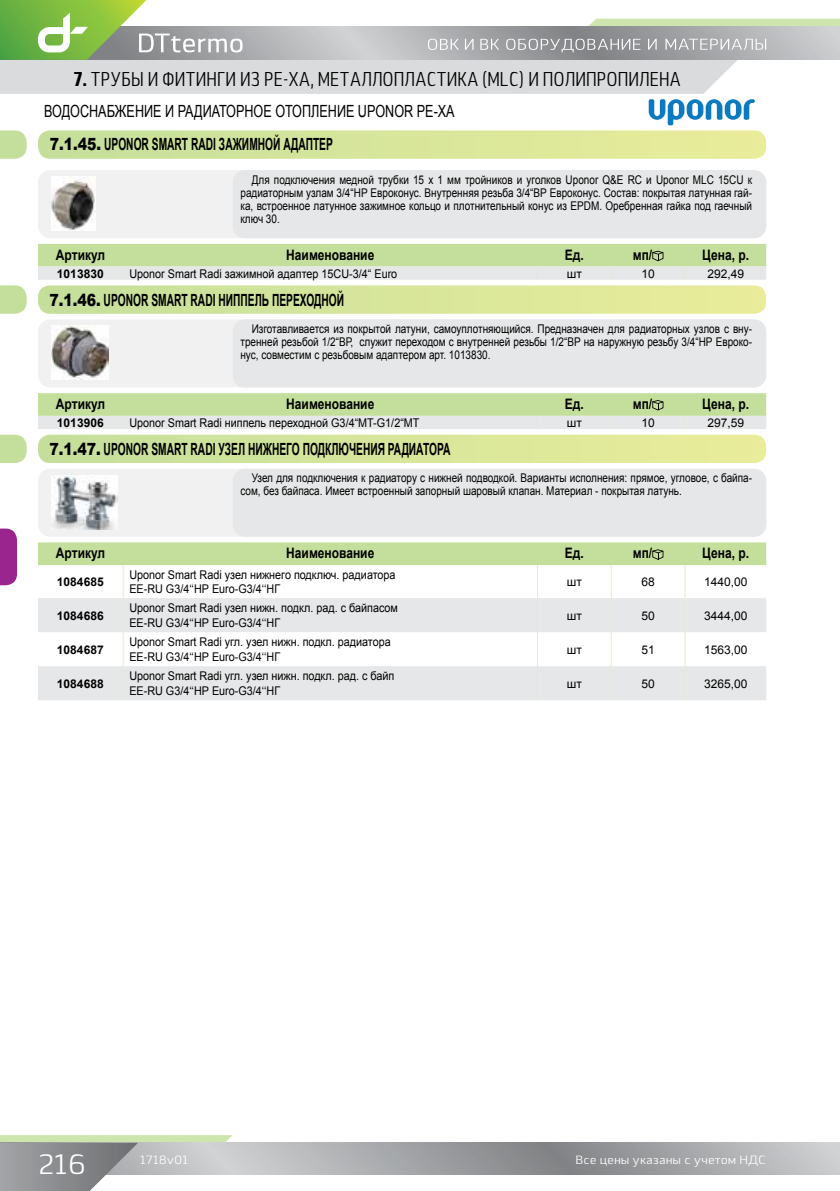
<style>
.page{position:relative;width:840px;height:1191px;background:#fff}
.page>*{position:absolute;margin:0;border:0;box-sizing:border-box;transform-origin:0 0}
.t1{font:28px "Lytiga Pro";color:#fff}
.t2{font:20px "Lytiga Pro Condensed";color:#000;scale:.86 1}
.t3{font:700 16.8px "Arial";color:#000;scale:.61 1}
.t4{font:16.8px/33.6px "Arial";color:#000;scale:.75 1}
.t5{font:700 14.4px "Arial";color:#000;scale:.83 1}
.t6{font:12px/13px "Arial";color:#000;text-align:justify;scale:.83 1}
.t7{font:12px/14.4px "Arial";color:#000;scale:.9 1}
.t8{font:12px "Arial";color:#000}
.t9{font:700 12px "Arial";color:#000}
.t10{font:12px "Lytiga Pro";color:#fff}
.s1{font-weight:900}
.s2{font-weight:700}
</style>
<div class="page">
<svg style="left:232px;top:1142px;width:607px;height:32px;background:#a6a8aa"></svg>
<svg style="left:0;top:1135px;width:232px;height:56px"></svg>
<svg style="left:0;top:528px;width:17px;height:57px"></svg>
<svg style="left:0;top:0;width:839px;height:159px"></svg>
<svg style="left:38px;top:244px;width:727px;height:70px;background:#d7e5b2"></svg>
<svg style="left:0;top:285px;width:27px;height:29px"></svg>
<div style="left:38px;top:170px;width:727px;height:68px;background:#f1f1f2"></div>
<div style="left:232px;top:170px;width:533px;height:68px;background:#e6e7e8"></div>
<svg style="left:38px;top:393px;width:727px;height:36px;background:#d0e1b7"></svg>
<svg style="left:38px;top:435px;width:727px;height:28px;background:#d7e69a"></svg>
<svg style="left:0;top:435px;width:27px;height:28px"></svg>
<svg style="left:38px;top:598px;width:727px;height:102px;fill:#e6e7e8"></svg>
<hr style="left:123px;top:565px;width:1px;height:33px;background:#e0eecb">
<hr style="left:610px;top:565px;width:1px;height:33px;background:#e0eecb">
<hr style="left:123px;top:598px;width:1px;height:34px;background:#e0eecb">
<hr style="left:610px;top:598px;width:1px;height:34px;background:#e0eecb">
<hr style="left:123px;top:632px;width:1px;height:34px;background:#e0eecb">
<hr style="left:610px;top:632px;width:1px;height:34px;background:#e0eecb">
<hr style="left:123px;top:666px;width:1px;height:34px;background:#e0eecb">
<hr style="left:610px;top:666px;width:1px;height:34px;background:#e0eecb">
<hr style="left:536px;top:565px;width:1px;height:33px;background:#e0eecb">
<hr style="left:684px;top:565px;width:1px;height:33px;background:#e0eecb">
<hr style="left:536px;top:598px;width:1px;height:34px;background:#e0eecb">
<hr style="left:684px;top:598px;width:1px;height:34px;background:#e0eecb">
<hr style="left:536px;top:632px;width:1px;height:34px;background:#e0eecb">
<hr style="left:684px;top:632px;width:1px;height:34px;background:#e0eecb">
<hr style="left:536px;top:666px;width:1px;height:34px;background:#e0eecb">
<hr style="left:684px;top:666px;width:1px;height:34px;background:#e0eecb">
<div style="left:38px;top:542px;width:727px;height:23px;background:#c4df9b"></div>
<img style="left:51px;top:177px;width:44px;height:54px">
<div style="left:38px;top:319px;width:727px;height:68px;background:#f1f1f2"></div>
<div style="left:232px;top:319px;width:533px;height:68px;background:#e6e7e8"></div>
<img style="left:51px;top:326px;width:58px;height:53px">
<div style="left:38px;top:469px;width:727px;height:68px;background:#f1f1f2"></div>
<div style="left:232px;top:469px;width:533px;height:68px;background:#e6e7e8"></div>
<img style="left:51px;top:475px;width:66px;height:55px">
<h2 class="t2" style="left:74px;top:66px;width:707px"><span class="s1">7.</span> ТРУБЫ И ФИТИНГИ ИЗ PE-XA, МЕТАЛЛОПЛАСТИКА (MLC) И ПОЛИПРОПИЛЕНА</h2>
<h3 class="t4" style="left:50px;top:94px;width:541px;text-indent:-6px">ВОДОСНАБЖЕНИЕ И РАДИАТОРНОЕ ОТОПЛЕНИЕ UPONOR PE-XA<br><span class="s1">7.1.45.</span> <span class="s2">UPONOR SMART RADI ЗАЖИМНОЙ АДАПТЕР</span></h3>
<p class="t6" style="left:240px;top:173px;width:617px;text-indent:11px">Для подключения медной трубки 15 x 1 мм тройников и уголков Uponor Q&amp;E RC и Uponor MLC 15CU к радиаторным узлам 3/4“НР Евроконус. Внутренняя резьба 3/4“ВР Евроконус. Состав: покрытая латунная гай&shy;ка, встроенное латунное зажимное кольцо и плотнительный конус из EPDM. Оребренная гайка под гаечный ключ 30.</p>
<p class="t5" style="left:56px;top:246px;width:61px">Артикул</p>
<p class="t5" style="left:286px;top:246px;width:108px">Наименование</p>
<p class="t5" style="left:564px;top:246px;width:24px">Ед.</p>
<p class="t5" style="left:632px;top:247px;width:25px">мп/</p>
<p class="t5" style="left:701px;top:246px;width:58px">Цена, р.</p>
<p class="t9" style="left:57px;top:267px;width:48px">1013830</p>
<p class="t7" style="left:129px;top:266px;width:299px">Uponor Smart Radi зажимной адаптер 15CU-3/4“ Euro</p>
<p class="t8" style="left:566px;top:267px;width:17px">шт</p>
<p class="t8" style="left:641px;top:267px;width:15px">10</p>
<p class="t8" style="left:707px;top:267px;width:38px">292,49</p>
<h3 class="t3" style="left:49px;top:291px;width:484px"><span class="s1">7.1.46.</span> UPONOR SMART RADI НИППЕЛЬ ПЕРЕХОДНОЙ</h3>
<p class="t6" style="left:240px;top:322px;width:617px;text-indent:11px">Изготавливается из покрытой латуни, самоуплотняющийся. Предназначен для радиаторных узлов с вну&shy;тренней резьбой 1/2“ВР, служит переходом с внутренней резьбы 1/2“ВР на наружную резьбу 3/4“НР Евроко&shy;нус, совместим с резьбовым адаптером арт. 1013830.</p>
<p class="t5" style="left:56px;top:396px;width:61px">Артикул</p>
<p class="t5" style="left:286px;top:396px;width:108px">Наименование</p>
<p class="t5" style="left:564px;top:396px;width:24px">Ед.</p>
<p class="t5" style="left:632px;top:396px;width:25px">мп/</p>
<p class="t5" style="left:701px;top:396px;width:58px">Цена, р.</p>
<p class="t9" style="left:57px;top:416px;width:48px">1013906</p>
<p class="t7" style="left:129px;top:415px;width:324px">Uponor Smart Radi ниппель переходной G3/4“MT-G1/2“MT</p>
<p class="t8" style="left:566px;top:416px;width:17px">шт</p>
<p class="t8" style="left:641px;top:416px;width:15px">10</p>
<p class="t8" style="left:707px;top:416px;width:38px">297,59</p>
<h3 class="t3" style="left:49px;top:440px;width:658px"><span class="s1">7.1.47.</span> UPONOR SMART RADI УЗЕЛ НИЖНЕГО ПОДКЛЮЧЕНИЯ РАДИАТОРА</h3>
<p class="t6" style="left:240px;top:472px;width:617px;text-indent:11px">Узел для подключения к радиатору с нижней подводкой. Варианты исполнения: прямое, угловое, с байпа&shy;сом, без байпаса. Имеет встроенный запорный шаровый клапан. Материал - покрытая латунь.</p>
<p class="t5" style="left:56px;top:545px;width:61px">Артикул</p>
<p class="t5" style="left:286px;top:545px;width:108px">Наименование</p>
<p class="t5" style="left:564px;top:545px;width:24px">Ед.</p>
<p class="t5" style="left:632px;top:545px;width:25px">мп/</p>
<p class="t5" style="left:701px;top:545px;width:58px">Цена, р.</p>
<p class="t9" style="left:57px;top:575px;width:48px">1084685</p>
<p class="t7" style="left:129px;top:567px;width:297px">Uponor Smart Radi узел нижнего подключ. радиатора<br>EE-RU G3/4‘‘НР Euro-G3/4‘‘НГ</p>
<p class="t8" style="left:566px;top:575px;width:17px">шт</p>
<p class="t8" style="left:641px;top:575px;width:15px">68</p>
<p class="t8" style="left:703px;top:575px;width:45px">1440,00</p>
<p class="t9" style="left:57px;top:608px;width:48px">1084686</p>
<p class="t7" style="left:129px;top:601px;width:300px">Uponor Smart Radi узел нижн. подкл. рад. с байпасом<br>EE-RU G3/4‘‘НР Euro-G3/4‘‘НГ</p>
<p class="t8" style="left:566px;top:608px;width:17px">шт</p>
<p class="t8" style="left:641px;top:608px;width:15px">50</p>
<p class="t8" style="left:703px;top:608px;width:45px">3444,00</p>
<p class="t9" style="left:57px;top:642px;width:48px">1084687</p>
<p class="t7" style="left:129px;top:635px;width:292px">Uponor Smart Radi угл. узел нижн. подкл. радиатора<br>EE-RU G3/4‘‘НР Euro-G3/4‘‘НГ</p>
<p class="t8" style="left:566px;top:642px;width:17px">шт</p>
<p class="t8" style="left:641px;top:642px;width:15px">51</p>
<p class="t8" style="left:703px;top:642px;width:45px">1563,00</p>
<p class="t9" style="left:57px;top:676px;width:48px">1084688</p>
<p class="t7" style="left:129px;top:669px;width:296px">Uponor Smart Radi угл. узел нижн. подкл. рад. с байп<br>EE-RU G3/4‘‘НР Euro-G3/4‘‘НГ</p>
<p class="t8" style="left:566px;top:676px;width:17px">шт</p>
<p class="t8" style="left:641px;top:676px;width:15px">50</p>
<p class="t8" style="left:703px;top:676px;width:45px">3265,00</p>
<h1 class="t1" style="left:38px;top:1147px;width:50px">216</h1>
<p class="t10" style="left:140px;top:1152px;width:50px">1718v01</p>
<p class="t10" style="left:575px;top:1152px;width:192px">Все цены указаны с учетом НДС</p>
</div>
